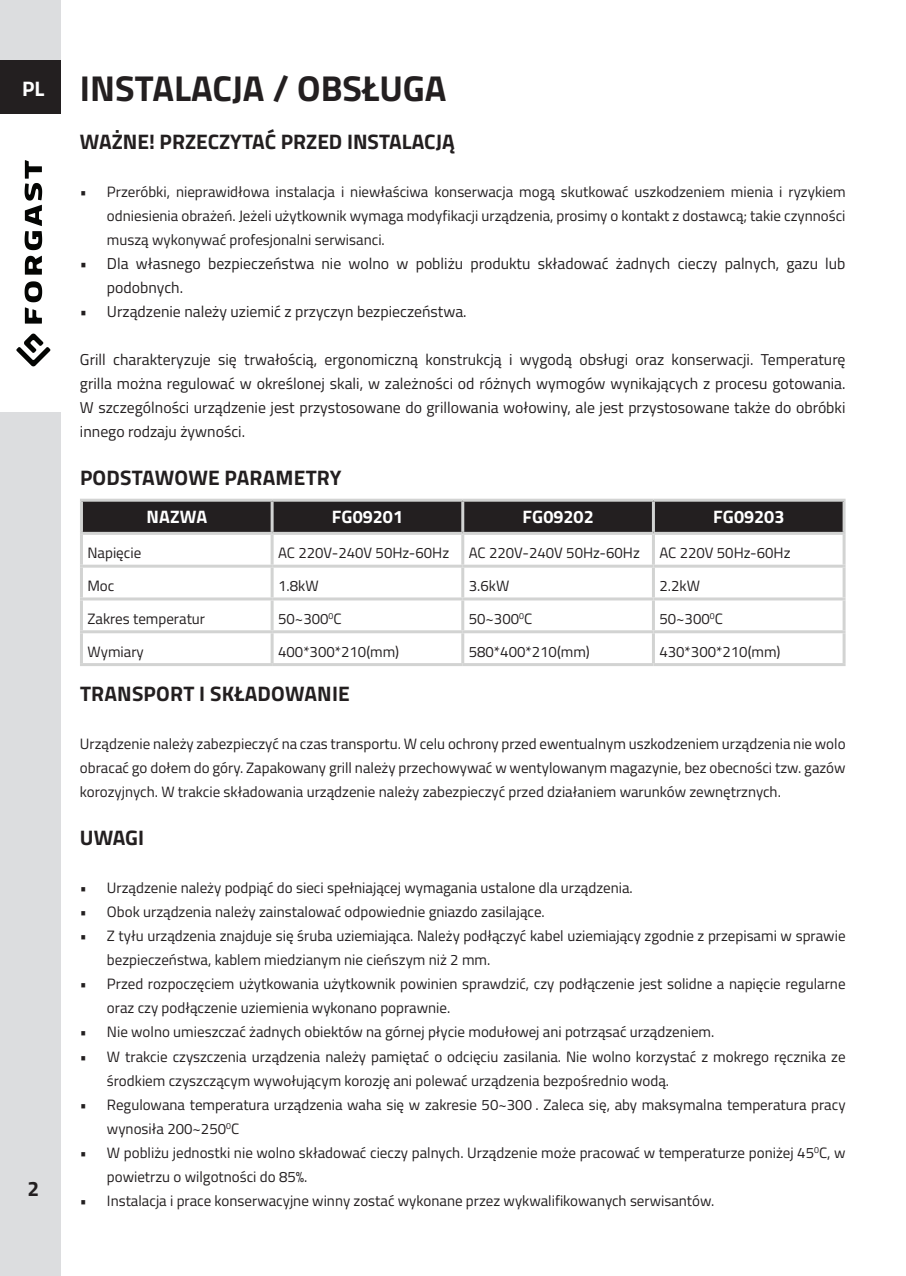
<style>
.page{position:relative;width:906px;height:1276px;background:#fff}
.page>*{position:absolute;margin:0;border:0;box-sizing:border-box;transform-origin:0 0}
.t1{font:700 36px "Titillium Web";color:#231f20}
.t2{font:700 21px "Titillium Web";color:#231f20}
.t3{font:700 21px "Titillium Web";color:#fff}
.t4{font:700 18px "Titillium Web";color:#fff}
.t5{font:15.75px/24px "Titillium Web";color:#231f20}
.t6{font:15px/24px "Titillium Web";color:#231f20}
</style>
<div class="page">
<div style="left:0;top:0;width:60px;height:1276px;background:#dcdddf"></div>
<div style="left:0;top:60px;width:60px;height:54px;background:#231f20"></div>
<div style="left:0;top:114px;width:60px;height:298px;background:#fff"></div>
<svg style="left:16px;top:333px;width:35px;height:34px"></svg>
<svg style="left:25px;top:281px;width:17px;height:42px"></svg>
<svg style="left:25px;top:256px;width:17px;height:19px"></svg>
<svg style="left:25px;top:160px;width:17px;height:90px"></svg>
<div style="left:83px;top:502px;width:759px;height:30px;background:#231f20"></div>
<hr style="left:80px;top:499px;width:192px;height:3px;background:#d2d3d2">
<hr style="left:80px;top:502px;width:3px;height:30px;background:#d2d3d2">
<hr style="left:272px;top:499px;width:191px;height:3px;background:#d2d3d2">
<hr style="left:271px;top:502px;width:3px;height:30px;background:#d2d3d2">
<hr style="left:463px;top:499px;width:190px;height:3px;background:#d2d3d2">
<hr style="left:461px;top:502px;width:3px;height:30px;background:#d2d3d2">
<hr style="left:653px;top:499px;width:192px;height:3px;background:#d2d3d2">
<hr style="left:652px;top:502px;width:3px;height:30px;background:#d2d3d2">
<hr style="left:842px;top:502px;width:3px;height:30px;background:#d2d3d2">
<hr style="left:80px;top:532px;width:192px;height:3px;background:#d2d3d2">
<hr style="left:80px;top:535px;width:3px;height:29px;background:#d2d3d2">
<hr style="left:272px;top:532px;width:191px;height:3px;background:#d2d3d2">
<hr style="left:271px;top:535px;width:3px;height:29px;background:#d2d3d2">
<hr style="left:463px;top:532px;width:190px;height:3px;background:#d2d3d2">
<hr style="left:461px;top:535px;width:3px;height:29px;background:#d2d3d2">
<hr style="left:653px;top:532px;width:192px;height:3px;background:#d2d3d2">
<hr style="left:652px;top:535px;width:3px;height:29px;background:#d2d3d2">
<hr style="left:842px;top:535px;width:3px;height:29px;background:#d2d3d2">
<hr style="left:80px;top:564px;width:192px;height:3px;background:#d2d3d2">
<hr style="left:80px;top:567px;width:3px;height:30px;background:#d2d3d2">
<hr style="left:272px;top:564px;width:191px;height:3px;background:#d2d3d2">
<hr style="left:271px;top:567px;width:3px;height:30px;background:#d2d3d2">
<hr style="left:463px;top:564px;width:190px;height:3px;background:#d2d3d2">
<hr style="left:461px;top:567px;width:3px;height:30px;background:#d2d3d2">
<hr style="left:653px;top:564px;width:192px;height:3px;background:#d2d3d2">
<hr style="left:652px;top:567px;width:3px;height:30px;background:#d2d3d2">
<hr style="left:842px;top:567px;width:3px;height:30px;background:#d2d3d2">
<hr style="left:80px;top:597px;width:192px;height:3px;background:#d2d3d2">
<hr style="left:80px;top:600px;width:3px;height:30px;background:#d2d3d2">
<hr style="left:272px;top:597px;width:191px;height:3px;background:#d2d3d2">
<hr style="left:271px;top:600px;width:3px;height:30px;background:#d2d3d2">
<hr style="left:463px;top:597px;width:190px;height:3px;background:#d2d3d2">
<hr style="left:461px;top:600px;width:3px;height:30px;background:#d2d3d2">
<hr style="left:653px;top:597px;width:192px;height:3px;background:#d2d3d2">
<hr style="left:652px;top:600px;width:3px;height:30px;background:#d2d3d2">
<hr style="left:842px;top:600px;width:3px;height:30px;background:#d2d3d2">
<hr style="left:80px;top:630px;width:192px;height:3px;background:#d2d3d2">
<hr style="left:80px;top:633px;width:3px;height:30px;background:#d2d3d2">
<hr style="left:272px;top:630px;width:191px;height:3px;background:#d2d3d2">
<hr style="left:271px;top:633px;width:3px;height:30px;background:#d2d3d2">
<hr style="left:463px;top:630px;width:190px;height:3px;background:#d2d3d2">
<hr style="left:461px;top:633px;width:3px;height:30px;background:#d2d3d2">
<hr style="left:653px;top:630px;width:192px;height:3px;background:#d2d3d2">
<hr style="left:652px;top:633px;width:3px;height:30px;background:#d2d3d2">
<hr style="left:842px;top:633px;width:3px;height:30px;background:#d2d3d2">
<hr style="left:80px;top:663px;width:192px;height:3px;background:#d2d3d2">
<hr style="left:272px;top:663px;width:191px;height:3px;background:#d2d3d2">
<hr style="left:463px;top:663px;width:190px;height:3px;background:#d2d3d2">
<hr style="left:653px;top:663px;width:192px;height:3px;background:#d2d3d2">
<h2 class="t3" style="left:22px;top:72px;width:24px">PL</h2>
<h2 class="t2" style="left:27px;top:1172px;width:13px">2</h2>
<h1 class="t1" style="left:80px;top:61px;width:368px">INSTALACJA / OBSŁUGA</h1>
<h2 class="t2" style="left:80px;top:126px;width:376px">WAŻNE! PRZECZYTAĆ PRZED INSTALACJĄ</h2>
<p class="t6" style="left:107px;top:179px;width:740px;text-align:justify;text-indent:-27px">• Przeróbki, nieprawidłowa instalacja i niewłaściwa konserwacja mogą skutkować uszkodzeniem mienia i ryzykiem odniesienia obrażeń. Jeżeli użytkownik wymaga modyfikacji urządzenia, prosimy o kontakt z dostawcą; takie czynności muszą wykonywać profesjonalni serwisanci.</p>
<p class="t5" style="left:107px;top:251px;width:740px;text-indent:-27px">• Dla własnego bezpieczeństwa nie wolno w pobliżu produktu składować żadnych cieczy palnych, gazu lub podobnych.</p>
<p class="t5" style="left:80px;top:299px;width:388px">• Urządzenie należy uziemić z przyczyn bezpieczeństwa.</p>
<p class="t5" style="left:80px;top:347px;width:767px;text-align:justify">Grill charakteryzuje się trwałością, ergonomiczną konstrukcją i wygodą obsługi oraz konserwacji. Temperaturę grilla można regulować w określonej skali, w zależności od różnych wymogów wynikających z procesu gotowania.<br>W szczególności urządzenie jest przystosowane do grillowania wołowiny, ale jest przystosowane także do obróbki innego rodzaju żywności.</p>
<h2 class="t2" style="left:80px;top:462px;width:263px">PODSTAWOWE PARAMETRY</h2>
<p class="t4" style="left:146px;top:503px;width:62px">NAZWA</p>
<p class="t4" style="left:332px;top:503px;width:73px">FG09201</p>
<p class="t4" style="left:522px;top:503px;width:73px">FG09202</p>
<p class="t4" style="left:713px;top:503px;width:73px">FG09203</p>
<p class="t6" style="left:87px;top:540px;width:55px">Napięcie</p>
<p class="t6" style="left:278px;top:540px;width:173px">AC 220V-240V 50Hz-60Hz</p>
<p class="t6" style="left:469px;top:540px;width:173px">AC 220V-240V 50Hz-60Hz</p>
<p class="t6" style="left:659px;top:540px;width:133px">AC 220V 50Hz-60Hz</p>
<p class="t6" style="left:87px;top:573px;width:28px">Moc</p>
<p class="t6" style="left:278px;top:573px;width:42px">1.8kW</p>
<p class="t6" style="left:469px;top:573px;width:42px">3.6kW</p>
<p class="t6" style="left:659px;top:573px;width:42px">2.2kW</p>
<p class="t6" style="left:87px;top:606px;width:119px">Zakres temperatur</p>
<p class="t6" style="left:278px;top:606px;width:65px">50~300<sup>0</sup>C</p>
<p class="t6" style="left:469px;top:606px;width:65px">50~300<sup>0</sup>C</p>
<p class="t6" style="left:659px;top:606px;width:65px">50~300<sup>0</sup>C</p>
<p class="t6" style="left:87px;top:638px;width:58px">Wymiary</p>
<p class="t6" style="left:278px;top:638px;width:123px">400*300*210(mm)</p>
<p class="t6" style="left:469px;top:638px;width:123px">580*400*210(mm)</p>
<p class="t6" style="left:659px;top:638px;width:123px">430*300*210(mm)</p>
<h2 class="t2" style="left:80px;top:678px;width:271px">TRANSPORT I SKŁADOWANIE</h2>
<p class="t6" style="left:80px;top:731px;width:767px;text-align:justify">Urządzenie należy zabezpieczyć na czas transportu. W celu ochrony przed ewentualnym uszkodzeniem urządzenia nie wolo obracać go dołem do góry. Zapakowany grill należy przechowywać w wentylowanym magazynie, bez obecności tzw. gazów korozyjnych. W trakcie składowania urządzenie należy zabezpieczyć przed działaniem warunków zewnętrznych.</p>
<h2 class="t2" style="left:80px;top:822px;width:66px">UWAGI</h2>
<p class="t6" style="left:80px;top:875px;width:554px">• Urządzenie należy podpiąć do sieci spełniającej wymagania ustalone dla urządzenia.</p>
<p class="t6" style="left:80px;top:899px;width:466px">• Obok urządzenia należy zainstalować odpowiednie gniazdo zasilające.</p>
<p class="t6" style="left:107px;top:923px;width:740px;text-indent:-27px">• Z tyłu urządzenia znajduje się śruba uziemiająca. Należy podłączyć kabel uziemiający zgodnie z przepisami w sprawie bezpieczeństwa, kablem miedzianym nie cieńszym niż 2 mm.</p>
<p class="t6" style="left:107px;top:971px;width:740px;text-indent:-27px">• Przed rozpoczęciem użytkowania użytkownik powinien sprawdzić, czy podłączenie jest solidne a napięcie regularne oraz czy podłączenie uziemienia wykonano poprawnie.</p>
<p class="t6" style="left:80px;top:1019px;width:636px">• Nie wolno umieszczać żadnych obiektów na górnej płycie modułowej ani potrząsać urządzeniem.</p>
<p class="t6" style="left:107px;top:1043px;width:740px;text-indent:-27px">• W trakcie czyszczenia urządzenia należy pamiętać o odcięciu zasilania. Nie wolno korzystać z mokrego ręcznika ze środkiem czyszczącym wywołującym korozję ani polewać urządzenia bezpośrednio wodą.</p>
<p class="t6" style="left:107px;top:1091px;width:740px;text-indent:-27px">• Regulowana temperatura urządzenia waha się w zakresie 50~300℃. Zaleca się, aby maksymalna temperatura pracy wynosiła 200~250<sup>0</sup>C</p>
<p class="t6" style="left:107px;top:1139px;width:740px;text-indent:-27px">• W pobliżu jednostki nie wolno składować cieczy palnych. Urządzenie może pracować w temperaturze poniżej 45<sup>0</sup>C, w powietrzu o wilgotności do 85%.</p>
<p class="t6" style="left:80px;top:1187px;width:636px">• Instalacja i prace konserwacyjne winny zostać wykonane przez wykwalifikowanych serwisantów.</p>
</div>
